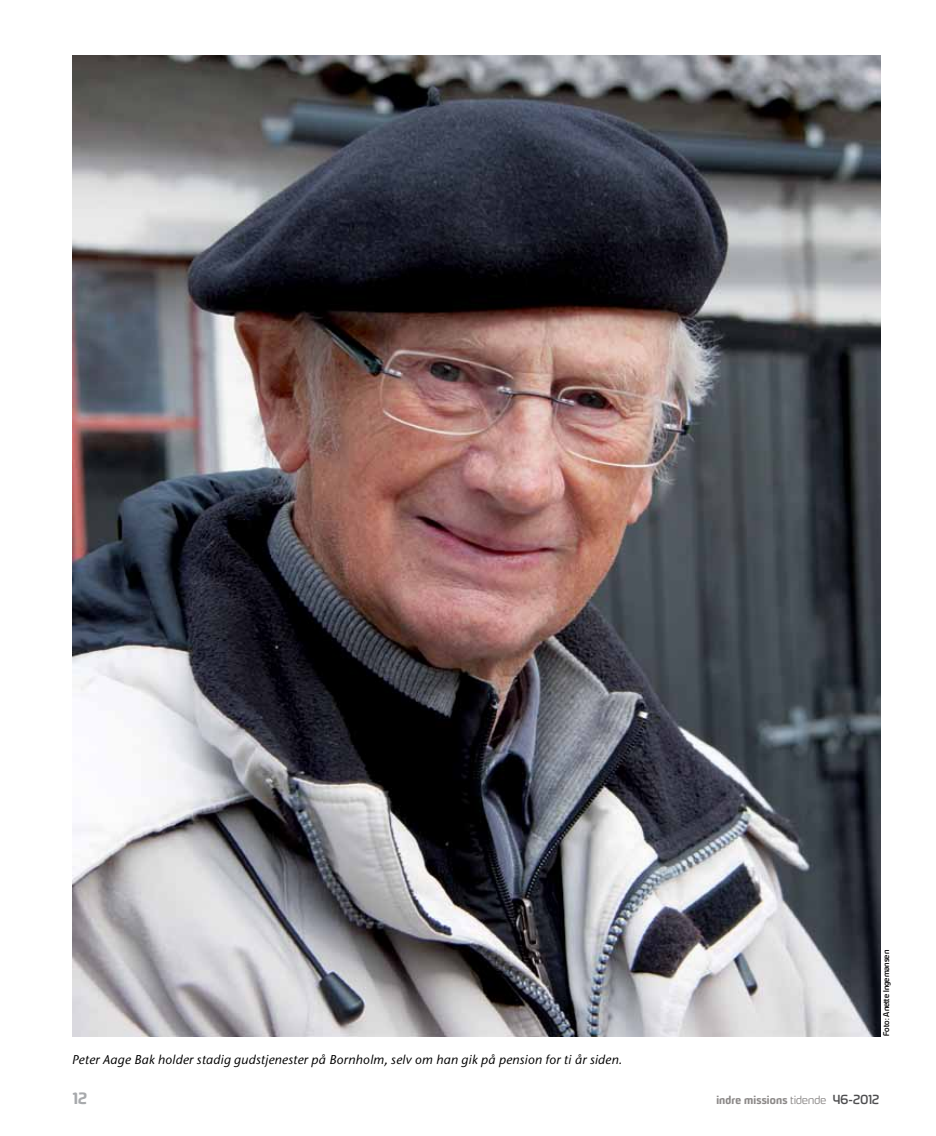
<style>
.page{position:relative;width:936px;height:1136px;background:#fff}
.page>*{position:absolute;margin:0;border:0;box-sizing:border-box;transform-origin:0 0}
.t1{font:700 15px "Hybrea Rg";color:#a7a9ac}
.t2{font:italic 500 12.75px "Stone Sans ITC";letter-spacing:.01em;color:#000}
.t3{font:700 10.5px "Hybrea Rg";letter-spacing:.015em;color:#8c8988}
.t4{font:7.65px "Hybrea Rg";color:#000}
.s1{font-family:"Hybrea Lt";font-weight:400}
.s2{font-weight:400;font-size:12px;color:#4d4d4f}
</style>
<div class="page">
<img style="left:73px;top:55px;width:807px;height:980px">
<p class="t2" style="left:72px;top:1051px;width:551px">Peter Aage Bak holder stadig gudstjenester på Bornholm, selv om han gik på pension for ti år siden.</p>
<p class="t4" style="left:881px;top:1035px;width:87px;rotate:-90deg">Foto: Anette Ingemansen</p>
<p class="t1" style="left:73px;top:1089px;width:16px">12</p>
<p class="t3" style="left:716px;top:1093px;width:164px">indre missions <span class="s1">tidende</span> <span class="s2">46-2012</span></p>
</div>
